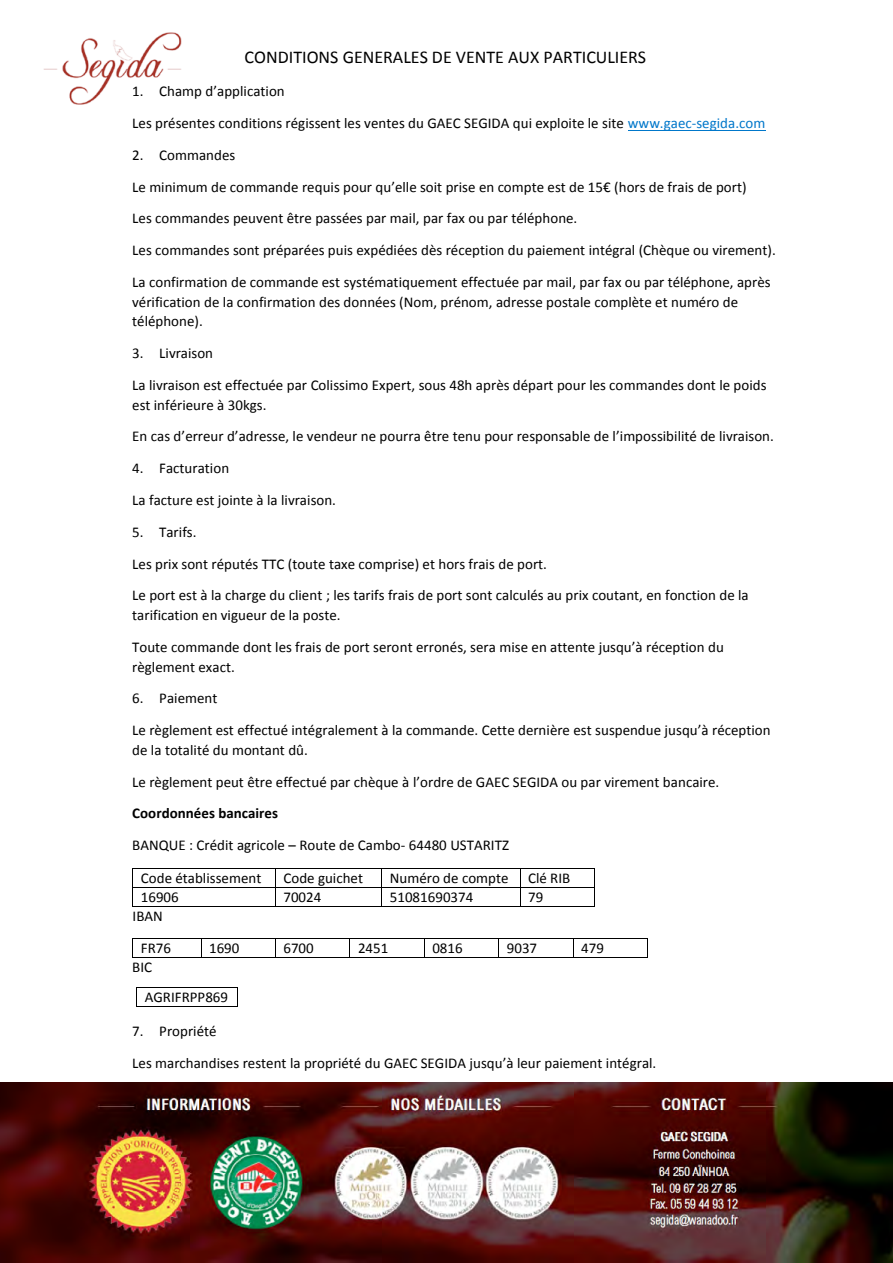
<style>
.page{position:relative;width:893px;height:1263px;background:#fff}
.page>*{position:absolute;margin:0;border:0;box-sizing:border-box;transform-origin:0 0}
.t1{font:18px "Calibri";color:#000}
.t2{font:15px/31.7px "Calibri";color:#000}
.t3{font:700 15px "Calibri";letter-spacing:.005em;color:#000}
.s1{color:#0077ca}
</style>
<div class="page">
<img style="left:0;top:1083px;width:893px;height:180px">
<img style="left:43px;top:32px;width:139px;height:73px">
<hr style="left:628px;top:130px;width:137px;height:1px;background:#0077ca">
<hr style="left:133px;top:868px;width:142px;height:1px;background:#000">
<hr style="left:276px;top:868px;width:105px;height:1px;background:#000">
<hr style="left:382px;top:868px;width:138px;height:1px;background:#000">
<hr style="left:520px;top:868px;width:74px;height:1px;background:#000">
<hr style="left:133px;top:887px;width:142px;height:1px;background:#000">
<hr style="left:276px;top:887px;width:105px;height:1px;background:#000">
<hr style="left:382px;top:887px;width:138px;height:1px;background:#000">
<hr style="left:520px;top:887px;width:74px;height:1px;background:#000">
<svg style="left:132px;top:868px;width:1px;height:39px"></svg>
<hr style="left:133px;top:906px;width:142px;height:1px;background:#000">
<svg style="left:275px;top:868px;width:1px;height:39px"></svg>
<hr style="left:276px;top:906px;width:105px;height:1px;background:#000">
<svg style="left:381px;top:868px;width:1px;height:39px"></svg>
<hr style="left:382px;top:906px;width:138px;height:1px;background:#000">
<svg style="left:520px;top:869px;width:1px;height:37px"></svg>
<hr style="left:520px;top:906px;width:74px;height:1px;background:#000">
<svg style="left:594px;top:868px;width:1px;height:39px"></svg>
<hr style="left:133px;top:938px;width:68px;height:1px;background:#000">
<hr style="left:201px;top:938px;width:74px;height:1px;background:#000">
<hr style="left:276px;top:938px;width:74px;height:1px;background:#000">
<hr style="left:350px;top:938px;width:74px;height:1px;background:#000">
<hr style="left:425px;top:938px;width:73px;height:1px;background:#000">
<hr style="left:499px;top:938px;width:74px;height:1px;background:#000">
<hr style="left:574px;top:938px;width:73px;height:1px;background:#000">
<svg style="left:132px;top:938px;width:1px;height:20px"></svg>
<hr style="left:133px;top:957px;width:68px;height:1px;background:#000">
<svg style="left:201px;top:939px;width:1px;height:18px"></svg>
<hr style="left:201px;top:957px;width:74px;height:1px;background:#000">
<svg style="left:275px;top:938px;width:1px;height:20px"></svg>
<hr style="left:276px;top:957px;width:74px;height:1px;background:#000">
<hr style="left:350px;top:957px;width:74px;height:1px;background:#000">
<svg style="left:424px;top:938px;width:1px;height:20px"></svg>
<hr style="left:425px;top:957px;width:73px;height:1px;background:#000">
<svg style="left:498px;top:938px;width:1px;height:20px"></svg>
<hr style="left:499px;top:957px;width:74px;height:1px;background:#000">
<svg style="left:573px;top:938px;width:1px;height:20px"></svg>
<hr style="left:574px;top:957px;width:73px;height:1px;background:#000">
<svg style="left:647px;top:938px;width:1px;height:20px"></svg>
<hr style="left:137px;top:987px;width:100px;height:1px;background:#000">
<svg style="left:136px;top:987px;width:1px;height:20px"></svg>
<hr style="left:137px;top:1006px;width:100px;height:1px;background:#000">
<svg style="left:237px;top:987px;width:1px;height:20px"></svg>
<p class="t1" style="left:245px;top:46px;width:403px">CONDITIONS GENERALES DE VENTE AUX PARTICULIERS</p>
<p class="t2" style="left:132px;top:76px;width:634px">1. Champ d’application<br>Les présentes conditions régissent les ventes du GAEC SEGIDA qui exploite le site <span class="s1">www.gaec-segida.com</span></p>
<p class="t2" style="left:132px;top:139px;width:645px">2. Commandes<br>Le minimum de commande requis pour qu’elle soit prise en compte est de 15€ (hors de frais de port)<br>Les commandes peuvent être passées par mail, par fax ou par téléphone.<br>Les commandes sont préparées puis expédiées dès réception du paiement intégral (Chèque ou virement).<br>La confirmation de commande est systématiquement effectuée par mail, par fax ou par téléphone, après</p>
<p class="t2" style="left:132px;top:292px;width:607px;line-height:19.8px">vérification de la confirmation des données (Nom, prénom, adresse postale complète et numéro de téléphone).</p>
<p class="t2" style="left:132px;top:337px;width:636px">3. Livraison<br>La livraison est effectuée par Colissimo Expert, sous 48h après départ pour les commandes dont le poids</p>
<p class="t2" style="left:132px;top:389px;width:643px">est inférieure à 30kgs.<br>En cas d’erreur d’adresse, le vendeur ne pourra être tenu pour responsable de l’impossibilité de livraison.</p>
<p class="t2" style="left:132px;top:453px;width:205px">4. Facturation<br>La facture est jointe à la livraison.</p>
<p class="t2" style="left:132px;top:516px;width:618px">5. Tarifs.<br>Les prix sont réputés TTC (toute taxe comprise) et hors frais de port.<br>Le port est à la charge du client ; les tarifs frais de port sont calculés au prix coutant, en fonction de la</p>
<p class="t2" style="left:132px;top:599px;width:593px">tarification en vigueur de la poste.<br>Toute commande dont les frais de port seront erronés, sera mise en attente jusqu’à réception du</p>
<p class="t2" style="left:132px;top:651px;width:104px">règlement exact.</p>
<p class="t2" style="left:132px;top:683px;width:640px">6. Paiement<br>Le règlement est effectué intégralement à la commande. Cette dernière est suspendue jusqu’à réception</p>
<p class="t2" style="left:132px;top:734px;width:588px">de la totalité du montant dû.<br>Le règlement peut être effectué par chèque à l’ordre de GAEC SEGIDA ou par virement bancaire.</p>
<p class="t3" style="left:132px;top:804px;width:147px">Coordonnées bancaires</p>
<p class="t2" style="left:141px;top:829px;width:370px;line-height:32.7px;text-indent:-9px">BANQUE : Crédit agricole – Route de Cambo- 64480 USTARITZ<br>Code établissement</p>
<p class="t2" style="left:283px;top:862px;width:81px">Code guichet</p>
<p class="t2" style="left:390px;top:862px;width:120px">Numéro de compte</p>
<p class="t2" style="left:528px;top:862px;width:44px">Clé RIB</p>
<p class="t2" style="left:141px;top:881px;width:39px">16906</p>
<p class="t2" style="left:283px;top:881px;width:39px">70024</p>
<p class="t2" style="left:390px;top:881px;width:85px">51081690374</p>
<p class="t2" style="left:528px;top:881px;width:17px">79</p>
<p class="t2" style="left:133px;top:900px;width:40px;line-height:32.4px;text-align:center">IBAN<br>FR76</p>
<p class="t2" style="left:209px;top:933px;width:32px">1690</p>
<p class="t2" style="left:283px;top:933px;width:32px">6700</p>
<p class="t2" style="left:358px;top:933px;width:32px">2451</p>
<p class="t2" style="left:432px;top:933px;width:32px">0816</p>
<p class="t2" style="left:507px;top:933px;width:32px">9037</p>
<p class="t2" style="left:581px;top:933px;width:24px">479</p>
<p class="t2" style="left:132px;top:952px;width:21px">BIC</p>
<p class="t2" style="left:145px;top:981px;width:85px">AGRIFRPP869</p>
<p class="t2" style="left:132px;top:1015px;width:526px">7. Propriété<br>Les marchandises restent la propriété du GAEC SEGIDA jusqu’à leur paiement intégral.</p>
</div>
